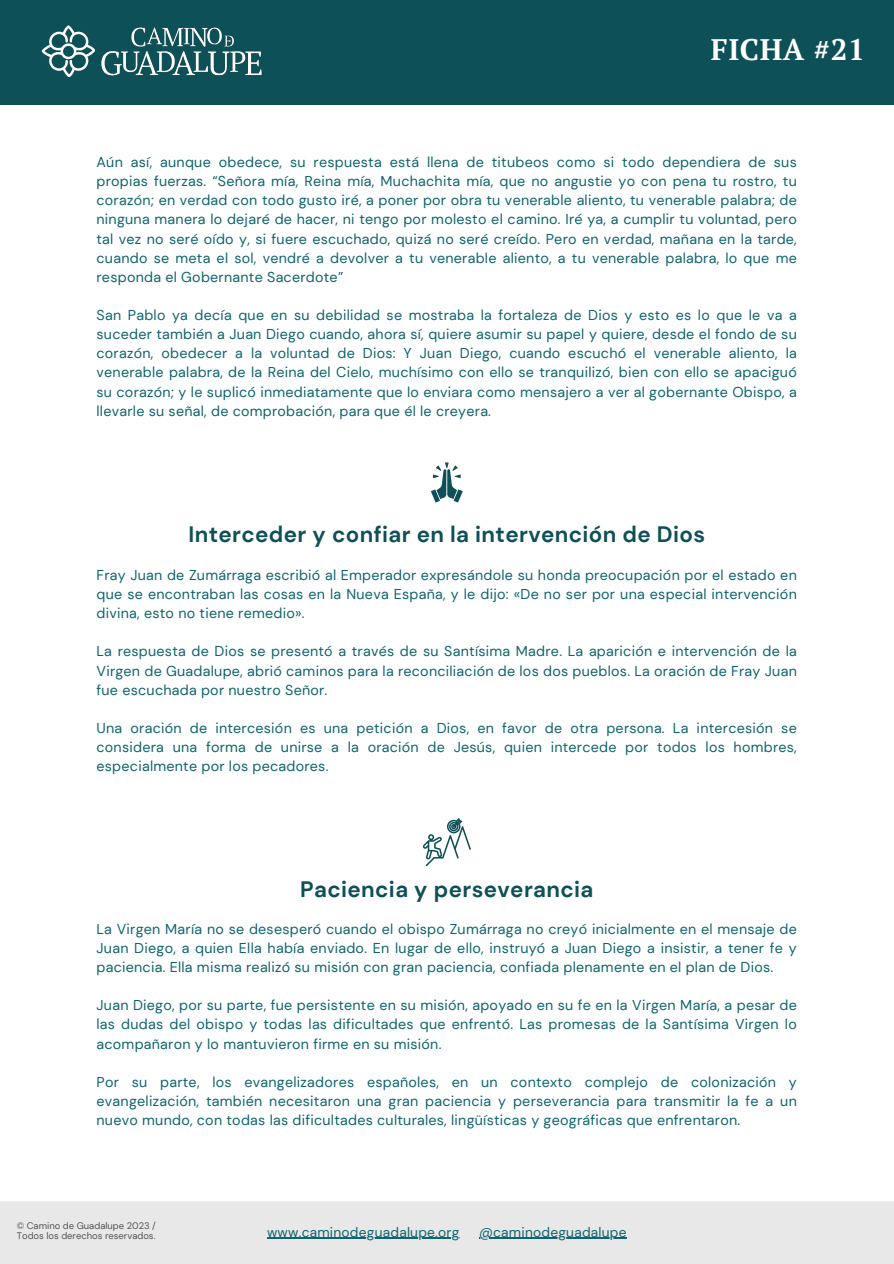
<style>
.page{position:relative;width:894px;height:1264px;background:#fff}
.page>*{position:absolute;margin:0;border:0;box-sizing:border-box;transform-origin:0 0}
.t1{font:700 29.55px "PT Serif";letter-spacing:.02em;color:#fff}
.t2{font:700 22.35px "DM Sans";letter-spacing:.02em;color:#0d5057}
.t3{font:14.25px/19.2px "DM Sans";letter-spacing:.02em;color:#0f646d;text-align:justify}
.t4{font:13.65px "DM Sans";letter-spacing:.015em;color:#0f646d}
.t5{font:9.45px/9.4px "DM Sans";color:#545454}
</style>
<div class="page">
<div style="left:0;top:1201px;width:893px;height:62px;background:#e8e8e8"></div>
<div style="left:0;top:0;width:893px;height:105px;background:#0d5057"></div>
<img style="left:101px;top:27px;width:161px;height:49px">
<svg style="left:42px;top:25px;width:53px;height:52px"></svg>
<svg style="left:431px;top:462px;width:31px;height:40px"></svg>
<svg style="left:423px;top:818px;width:48px;height:48px"></svg>
<hr style="left:267px;top:1237px;width:192px;height:1px;background:#0f646d">
<hr style="left:479px;top:1237px;width:147px;height:1px;background:#0f646d">
<h3 class="t1" style="left:710px;top:30px;width:155px">FICHA #21</h3>
<h3 class="t3" style="left:96px;top:152px;width:701px">Aún así, aunque obedece, su respuesta está llena de titubeos como si todo dependiera de sus propias fuerzas. “Señora mía, Reina mía, Muchachita mía, que no angustie yo con pena tu rostro, tu corazón; en verdad con todo gusto iré, a poner por obra tu venerable aliento, tu venerable palabra; de ninguna manera lo dejaré de hacer, ni tengo por molesto el camino. Iré ya, a cumplir tu voluntad, pero tal vez no seré oído y, si fuere escuchado, quizá no seré creído. Pero en verdad, mañana en la tarde, cuando se meta el sol, vendré a devolver a tu venerable aliento, a tu venerable palabra, lo que me responda el Gobernante Sacerdote”</h3>
<h3 class="t3" style="left:96px;top:305px;width:701px">San Pablo ya decía que en su debilidad se mostraba la fortaleza de Dios y esto es lo que le va a suceder también a Juan Diego cuando, ahora sí, quiere asumir su papel y quiere, desde el fondo de su corazón, obedecer a la voluntad de Dios: Y Juan Diego, cuando escuchó el venerable aliento, la venerable palabra, de la Reina del Cielo, muchísimo con ello se tranquilizó, bien con ello se apaciguó su corazón; y le suplicó inmediatamente que lo enviara como mensajero a ver al gobernante Obispo, a llevarle su señal, de comprobación, para que él le creyera.</h3>
<p class="t2" style="left:188px;top:520px;width:518px">Interceder y confiar en la intervención de Dios</p>
<p class="t3" style="left:96px;top:565px;width:701px">Fray Juan de Zumárraga escribió al Emperador expresándole su honda preocupación por el estado en que se encontraban las cosas en la Nueva España, y le dijo: «De no ser por una especial intervención divina, esto no tiene remedio».</p>
<h2 class="t3" style="left:96px;top:642px;width:701px">La respuesta de Dios se presentó a través de su Santísima Madre. La aparición e intervención de la Virgen de Guadalupe, abrió caminos para la reconciliación de los dos pueblos. La oración de Fray Juan fue escuchada por nuestro Señor.</h2>
<h3 class="t3" style="left:96px;top:718px;width:701px">Una oración de intercesión es una petición a Dios, en favor de otra persona. La intercesión se considera una forma de unirse a la oración de Jesús, quien intercede por todos los hombres, especialmente por los pecadores.</h3>
<h2 class="t2" style="left:300px;top:874px;width:295px">Paciencia y perseverancia</h2>
<h3 class="t3" style="left:96px;top:919px;width:701px">La Virgen María no se desesperó cuando el obispo Zumárraga no creyó inicialmente en el mensaje de Juan Diego, a quien Ella había enviado. En lugar de ello, instruyó a Juan Diego a insistir, a tener fe y paciencia. Ella misma realizó su misión con gran paciencia, confiada plenamente en el plan de Dios.</h3>
<h3 class="t3" style="left:96px;top:995px;width:701px">Juan Diego, por su parte, fue persistente en su misión, apoyado en su fe en la Virgen María, a pesar de las dudas del obispo y todas las dificultades que enfrentó. Las promesas de la Santísima Virgen lo acompañaron y lo mantuvieron firme en su misión.</h3>
<h3 class="t3" style="left:96px;top:1072px;width:701px">Por su parte, los evangelizadores españoles, en un contexto complejo de colonización y evangelización, también necesitaron una gran paciencia y perseverancia para transmitir la fe a un nuevo mundo, con todas las dificultades culturales, lingüísticas y geográficas que enfrentaron.</h3>
<h3 class="t5" style="left:17px;top:1221px;width:140px">©️ Camino de Guadalupe 2023 /<br>Todos los derechos reservados.</h3>
<p class="t4" style="left:267px;top:1223px;width:194px">www.caminodeguadalupe.org</p>
<h1 class="t4" style="left:479px;top:1223px;width:149px">@caminodeguadalupe</h1>
</div>
